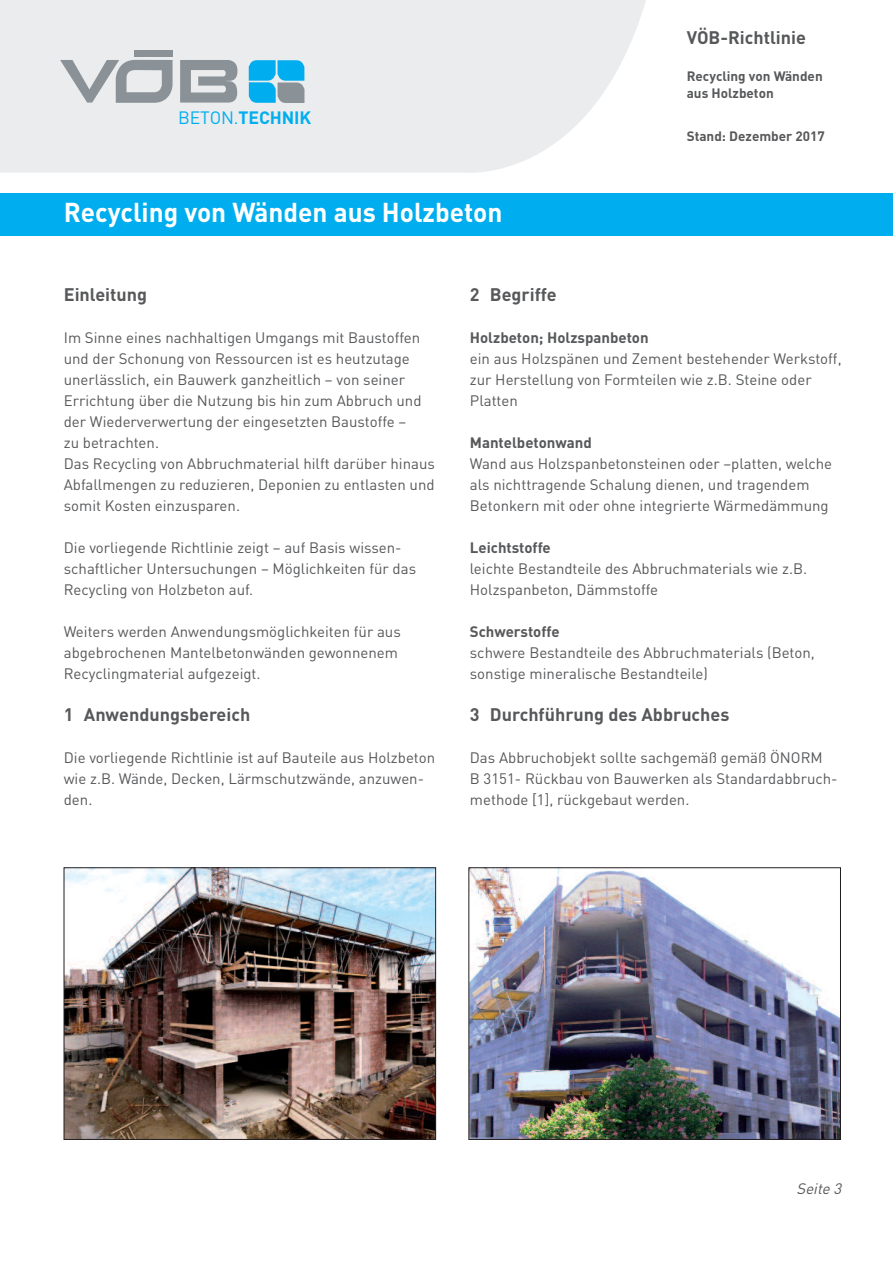
<style>
.page{position:relative;width:893px;height:1263px;background:#fff}
.page>*{position:absolute;margin:0;border:0;box-sizing:border-box;transform-origin:0 0}
.t1{font:700 27px "DINOT";color:#fff}
.t2{font:700 18px "DINOT";color:#57585a}
.t3{font:700 17.7px "DINOT";letter-spacing:-.01em;color:#00aeef}
.t4{font:15px/21px "DINOT";color:#57585a}
.t5{font:700 15px "DINOT";color:#57585a}
.t6{font:italic 15px "DINOT";color:#57585a}
.t7{font:700 13.5px/16.5px "DINOT";color:#57585a}
.s1{font-weight:400}
</style>
<div class="page">
<svg style="left:0;top:0;width:646px;height:173px;fill:#eaecee"></svg>
<div style="left:134px;top:51px;width:38px;height:6px;background:#8a9297"></div>
<svg style="left:180px;top:60px;width:59px;height:43px"></svg>
<svg style="left:60px;top:60px;width:113px;height:43px"></svg>
<svg style="left:249px;top:60px;width:55px;height:43px"></svg>
<div style="left:0;top:193px;width:893px;height:43px;background:#00aeef"></div>
<img style="left:471px;top:869px;width:368px;height:269px">
<div style="left:469px;top:867px;width:372px;height:273px;border:1px solid #231f20"></div>
<img style="left:66px;top:869px;width:368px;height:269px">
<div style="left:64px;top:867px;width:372px;height:273px;border:1px solid #231f20"></div>
<p class="t3" style="left:178px;top:111px;width:134px"><span class="s1">BETON.</span>TECHNIK</p>
<h1 class="t1" style="left:64px;top:203px;width:440px">Recycling von Wänden aus Holzbeton</h1>
<p class="t2" style="left:687px;top:31px;width:121px">VÖB-Richtlinie</p>
<p class="t7" style="left:687px;top:70px;width:137px">Recycling von Wänden aus Holzbeton</p>
<p class="t7" style="left:687px;top:129px;width:140px">Stand: Dezember 2017</p>
<p class="t2" style="left:64px;top:288px;width:85px">Einleitung</p>
<p class="t4" style="left:64px;top:329px;width:373px">Im Sinne eines nachhaltigen Umgangs mit Baustoffen und der Schonung von Ressourcen ist es heutzutage unerlässlich, ein Bauwerk ganzheitlich – von seiner Errichtung über die Nutzung bis hin zum Abbruch und der Wiederverwertung der eingesetzten Baustoffe –<br>zu betrachten.<br>Das Recycling von Abbruchmaterial hilft darüber hinaus Abfallmengen zu reduzieren, Deponien zu entlasten und somit Kosten einzusparen.</p>
<p class="t4" style="left:64px;top:539px;width:354px">Die vorliegende Richtlinie zeigt – auf Basis wissen&shy;schaftlicher Untersuchungen – Möglichkeiten für das<br>Recycling von Holzbeton auf.</p>
<p class="t4" style="left:64px;top:623px;width:339px">Weiters werden Anwendungsmöglichkeiten für aus abgebrochenen Mantelbetonwänden gewonnenem<br>Recyclingmaterial aufgezeigt.</p>
<p class="t2" style="left:64px;top:708px;width:188px">1 Anwendungsbereich</p>
<p class="t4" style="left:64px;top:749px;width:373px">Die vorliegende Richtlinie ist auf Bauteile aus Holzbeton wie z.B. Wände, Decken, Lärmschutzwände, anzuwen&shy;den.</p>
<p class="t2" style="left:470px;top:288px;width:88px">2 Begriffe</p>
<p class="t5" style="left:470px;top:332px;width:180px">Holzbeton; Holzspanbeton</p>
<p class="t4" style="left:470px;top:350px;width:373px">ein aus Holzspänen und Zement bestehender Werkstoff, zur Herstellung von Formteilen wie z.B. Steine oder<br>Platten</p>
<p class="t5" style="left:470px;top:437px;width:124px">Mantelbetonwand</p>
<p class="t4" style="left:470px;top:455px;width:364px">Wand aus Holzspanbetonsteinen oder –platten, welche als nichttragende Schalung dienen, und tragendem<br>Betonkern mit oder ohne integrierte Wärmedämmung</p>
<p class="t5" style="left:470px;top:542px;width:82px">Leichtstoffe</p>
<p class="t4" style="left:470px;top:560px;width:339px">leichte Bestandteile des Abbruchmaterials wie z.B.<br>Holzspanbeton, Dämmstoffe</p>
<p class="t5" style="left:470px;top:626px;width:91px">Schwerstoffe</p>
<p class="t4" style="left:470px;top:644px;width:346px">schwere Bestandteile des Abbruchmaterials (Beton, sonstige mineralische Bestandteile)</p>
<p class="t2" style="left:470px;top:708px;width:261px">3 Durchführung des Abbruches</p>
<p class="t4" style="left:470px;top:749px;width:369px">Das Abbruchobjekt sollte sachgemäß gemäß ÖNORM<br>B 3151- Rückbau von Bauwerken als Standardabbruch&shy;methode [1], rückgebaut werden.</p>
<p class="t6" style="left:796px;top:1183px;width:49px">Seite 3</p>
</div>
